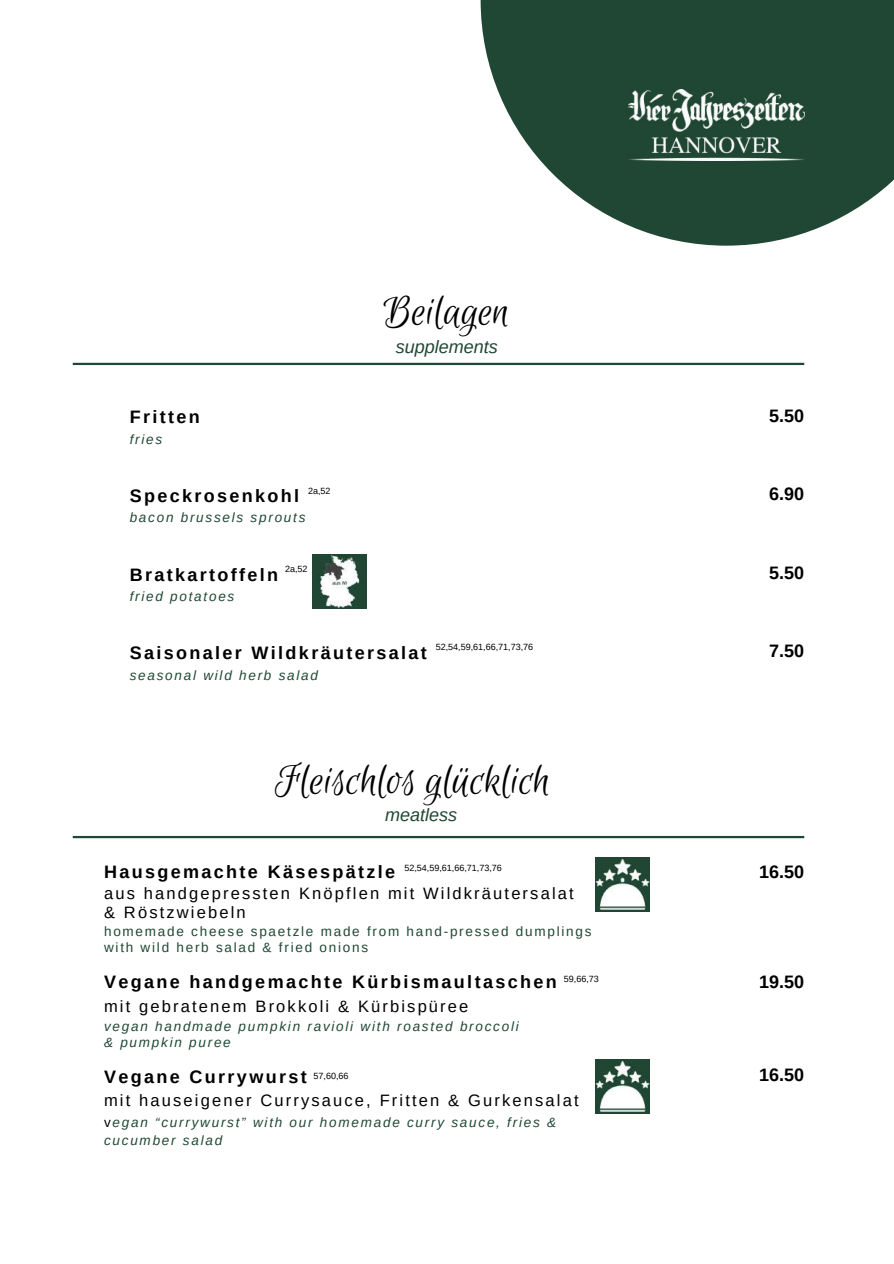
<style>
.page{position:relative;width:894px;height:1264px;background:#fff}
.page>*{position:absolute;margin:0;border:0;box-sizing:border-box;transform-origin:0 0}
.t1{font:46.05px "Euphoria Script";color:#000}
.t2{font:700 18px "Arimo";letter-spacing:.13em;color:#000}
.t3{font:italic 18px "Arimo";color:#204734}
.t4{font:16.5px/19.2px "Arimo";letter-spacing:.13em;color:#000}
.t5{font:italic 13.5px/15.8px "Arimo";letter-spacing:.13em;color:#204734}
.t6{font:13.5px/15.8px "Arimo";letter-spacing:.13em;color:#204734}
.t7{font:9px "Arimo";color:#000}
.s1{font-style:normal;color:#000}
</style>
<div class="page">
<hr style="left:73px;top:363px;width:731px;height:2px;background:#204734">
<svg style="left:480px;top:0;width:413px;height:246px;fill:#204734"></svg>
<img style="left:628px;top:89px;width:176px;height:71px">
<img style="left:312px;top:554px;width:54px;height:54px">
<img style="left:595px;top:857px;width:54px;height:54px">
<img style="left:595px;top:1059px;width:54px;height:54px">
<hr style="left:73px;top:836px;width:731px;height:2px;background:#204734">
<h1 class="t1" style="left:384px;top:287px;width:127px">Beilagen</h1>
<h2 class="t3" style="left:395px;top:336px;width:104px">supplements</h2>
<h2 class="t2" style="left:130px;top:407px;width:72px">Fritten</h2>
<p class="t5" style="left:130px;top:431px;width:34px">fries</p>
<h2 class="t2" style="left:769px;top:405px;width:37px">5.50</h2>
<p class="t7" style="left:308px;top:485px;width:24px">2a,52</p>
<h2 class="t2" style="left:130px;top:485px;width:171px">Speckrosenkohl</h2>
<p class="t5" style="left:130px;top:510px;width:177px">bacon brussels sprouts</p>
<h2 class="t2" style="left:769px;top:484px;width:37px">6.90</h2>
<h2 class="t2" style="left:130px;top:564px;width:150px">Bratkartoffeln</h2>
<p class="t5" style="left:130px;top:588px;width:106px">fried potatoes</p>
<p class="t7" style="left:285px;top:563px;width:24px">2a,52</p>
<h2 class="t2" style="left:769px;top:562px;width:37px">5.50</h2>
<h2 class="t2" style="left:130px;top:643px;width:298px">Saisonaler Wildkräutersalat</h2>
<p class="t5" style="left:130px;top:667px;width:190px">seasonal wild herb salad</p>
<p class="t7" style="left:435px;top:642px;width:99px">52,54,59,61,66,71,73,76</p>
<h2 class="t2" style="left:769px;top:640px;width:37px">7.50</h2>
<h1 class="t1" style="left:275px;top:755px;width:276px">Fleischlos glücklich</h1>
<h2 class="t3" style="left:385px;top:805px;width:73px">meatless</h2>
<h2 class="t2" style="left:104px;top:861px;width:292px">Hausgemachte Käsespätzle</h2>
<p class="t4" style="left:104px;top:884px;width:471px">aus handgepressten Knöpflen mit Wildkräutersalat &amp; Röstzwiebeln</p>
<p class="t6" style="left:104px;top:923px;width:489px">homemade cheese spaetzle made from hand-pressed dumplings with wild herb salad &amp; fried onions</p>
<h2 class="t2" style="left:104px;top:971px;width:454px">Vegane handgemachte Kürbismaultaschen</h2>
<p class="t4" style="left:104px;top:996px;width:366px">mit gebratenem Brokkoli &amp; Kürbispüree</p>
<p class="t5" style="left:104px;top:1018px;width:416px">vegan handmade pumpkin ravioli with roasted broccoli &amp; pumpkin puree</p>
<h2 class="t2" style="left:104px;top:1066px;width:204px">Vegane Currywurst</h2>
<p class="t4" style="left:104px;top:1091px;width:476px">mit hauseigener Currysauce, Fritten &amp; Gurkensalat</p>
<p class="t5" style="left:104px;top:1112px;width:453px;line-height:18px"><span class="s1">v</span>egan “currywurst” with our homemade curry sauce, fries &amp; cucumber salad</p>
<p class="t7" style="left:404px;top:863px;width:99px">52,54,59,61,66,71,73,76</p>
<p class="t7" style="left:563px;top:973px;width:37px">59,66,73</p>
<p class="t7" style="left:313px;top:1071px;width:37px">57,60,66</p>
<h2 class="t2" style="left:759px;top:862px;width:47px">16.50</h2>
<h2 class="t2" style="left:759px;top:972px;width:47px">19.50</h2>
<h2 class="t2" style="left:759px;top:1064px;width:47px">16.50</h2>
</div>
